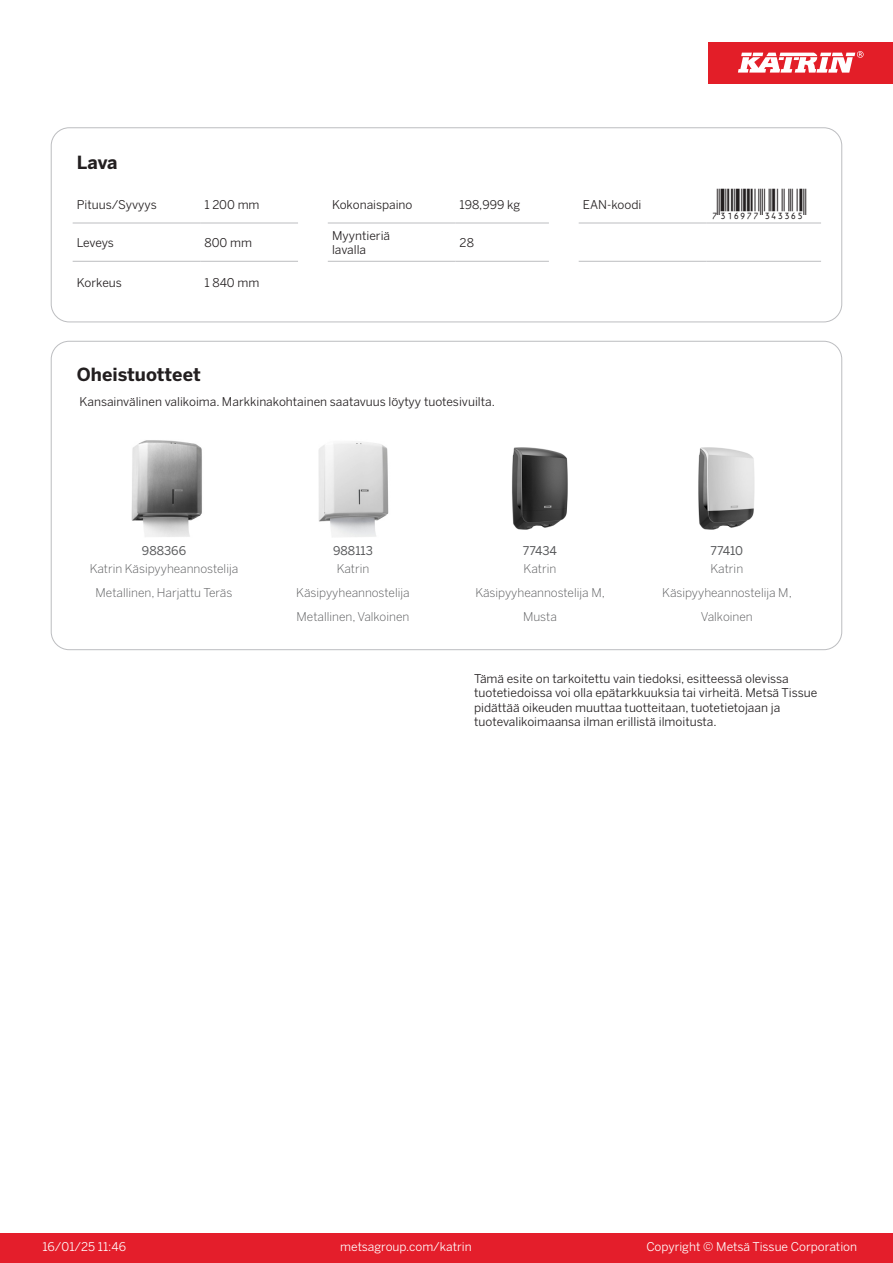
<style>
.page{position:relative;width:893px;height:1263px;background:#fff}
.page>*{position:absolute;margin:0;border:0;box-sizing:border-box;transform-origin:0 0}
.T_EAN{font:30px "Viisas EAN Matala";color:#231f20}
.T_TableHeader{font:700 18px "Benton Sans";color:#231f20}
.Disclaimer{font:12px/14.4px "Benton Sans";color:#231f20}
.T_RelatedName{font:300 12px/24px "Benton Sans";color:#57585a;text-align:center}
.T_TableBody{font:12px "Benton Sans";color:#231f20}
.t1{font:12px "Benton Sans";color:#fff}
.T_RelatedCode{font:12px "Benton Sans";color:#57585a}
</style>
<div class="page">
<div style="left:0;top:1233px;width:893px;height:30px;background:#e41e2b"></div>
<div style="left:708px;top:43px;width:185px;height:41px;background:#e31e28"></div>
<svg style="left:738px;top:51px;width:126px;height:22px"></svg>
<hr style="left:73px;top:223px;width:127px;height:1px;background:#bcbdc0">
<hr style="left:200px;top:223px;width:98px;height:1px;background:#bcbdc0">
<hr style="left:328px;top:223px;width:127px;height:1px;background:#bcbdc0">
<hr style="left:455px;top:223px;width:94px;height:1px;background:#bcbdc0">
<hr style="left:579px;top:223px;width:127px;height:1px;background:#bcbdc0">
<hr style="left:706px;top:223px;width:115px;height:1px;background:#bcbdc0">
<hr style="left:73px;top:261px;width:127px;height:1px;background:#bcbdc0">
<hr style="left:200px;top:261px;width:98px;height:1px;background:#bcbdc0">
<hr style="left:328px;top:261px;width:127px;height:1px;background:#bcbdc0">
<hr style="left:455px;top:261px;width:94px;height:1px;background:#bcbdc0">
<hr style="left:579px;top:261px;width:127px;height:1px;background:#bcbdc0">
<hr style="left:706px;top:261px;width:115px;height:1px;background:#bcbdc0">
<div style="left:51px;top:128px;width:791px;height:194px;border:1px solid #bcbdc0;border-radius:18px"></div>
<img style="left:131px;top:440px;width:71px;height:97px">
<img style="left:318px;top:442px;width:71px;height:95px">
<img style="left:512px;top:447px;width:56px;height:83px">
<img style="left:698px;top:447px;width:57px;height:83px">
<p class="T_TableHeader" style="left:77px;top:151px;width:42px">Lava</p>
<p class="T_TableBody" style="left:77px;top:197px;width:81px">Pituus/Syvyys</p>
<p class="T_TableBody" style="left:204px;top:197px;width:57px">1 200 mm</p>
<p class="T_TableBody" style="left:332px;top:197px;width:82px">Kokonaispaino</p>
<p class="T_TableBody" style="left:460px;top:197px;width:62px">198,999 kg</p>
<p class="T_TableBody" style="left:583px;top:197px;width:60px">EAN-koodi</p>
<p class="T_EAN" style="left:710px;top:188px;width:97px">*7316977343365*</p>
<p class="T_TableBody" style="left:77px;top:235px;width:39px">Leveys</p>
<p class="T_TableBody" style="left:204px;top:235px;width:49px">800 mm</p>
<p class="T_TableBody" style="left:332px;top:228px;width:60px">Myyntieriä</p>
<p class="T_TableBody" style="left:332px;top:243px;width:36px">lavalla</p>
<p class="T_TableBody" style="left:460px;top:235px;width:16px">28</p>
<p class="T_TableBody" style="left:77px;top:276px;width:47px">Korkeus</p>
<p class="T_TableBody" style="left:204px;top:276px;width:56px">1 840 mm</p>
<p class="T_TableHeader" style="left:77px;top:363px;width:125px">Oheistuotteet</p>
<p class="T_TableBody" style="left:80px;top:395px;width:417px">Kansainvälinen valikoima. Markkinakohtainen saatavuus löytyy tuotesivuilta.</p>
<p class="T_RelatedCode" style="left:142px;top:543px;width:46px">988366</p>
<p class="T_RelatedCode" style="left:333px;top:543px;width:41px">988113</p>
<p class="T_RelatedCode" style="left:523px;top:543px;width:36px">77434</p>
<p class="T_RelatedCode" style="left:710px;top:543px;width:34px">77410</p>
<p class="T_RelatedName" style="left:90px;top:557px;width:150px">Katrin Käsipyyheannostelija<br>Metallinen, Harjattu Teräs</p>
<p class="T_RelatedName" style="left:296px;top:557px;width:115px">Katrin<br>Käsipyyheannostelija<br>Metallinen, Valkoinen</p>
<p class="T_RelatedName" style="left:475px;top:557px;width:131px">Katrin<br>Käsipyyheannostelija M,<br>Musta</p>
<p class="T_RelatedName" style="left:662px;top:557px;width:131px">Katrin<br>Käsipyyheannostelija M,<br>Valkoinen</p>
<p class="Disclaimer" style="left:474px;top:671px;width:345px">Tämä esite on tarkoitettu vain tiedoksi, esitteessä olevissa tuotetiedoissa voi olla epätarkkuuksia tai virheitä. Metsä Tissue pidättää oikeuden muuttaa tuotteitaan, tuotetietojaan ja tuotevalikoimaansa ilman erillistä ilmoitusta.</p>
<p class="t1" style="left:43px;top:1239px;width:85px">16/01/25 11:46</p>
<p class="t1" style="left:340px;top:1239px;width:133px">metsagroup.com/katrin</p>
<p class="t1" style="left:646px;top:1239px;width:212px">Copyright © Metsä Tissue Corporation</p>
</div>
